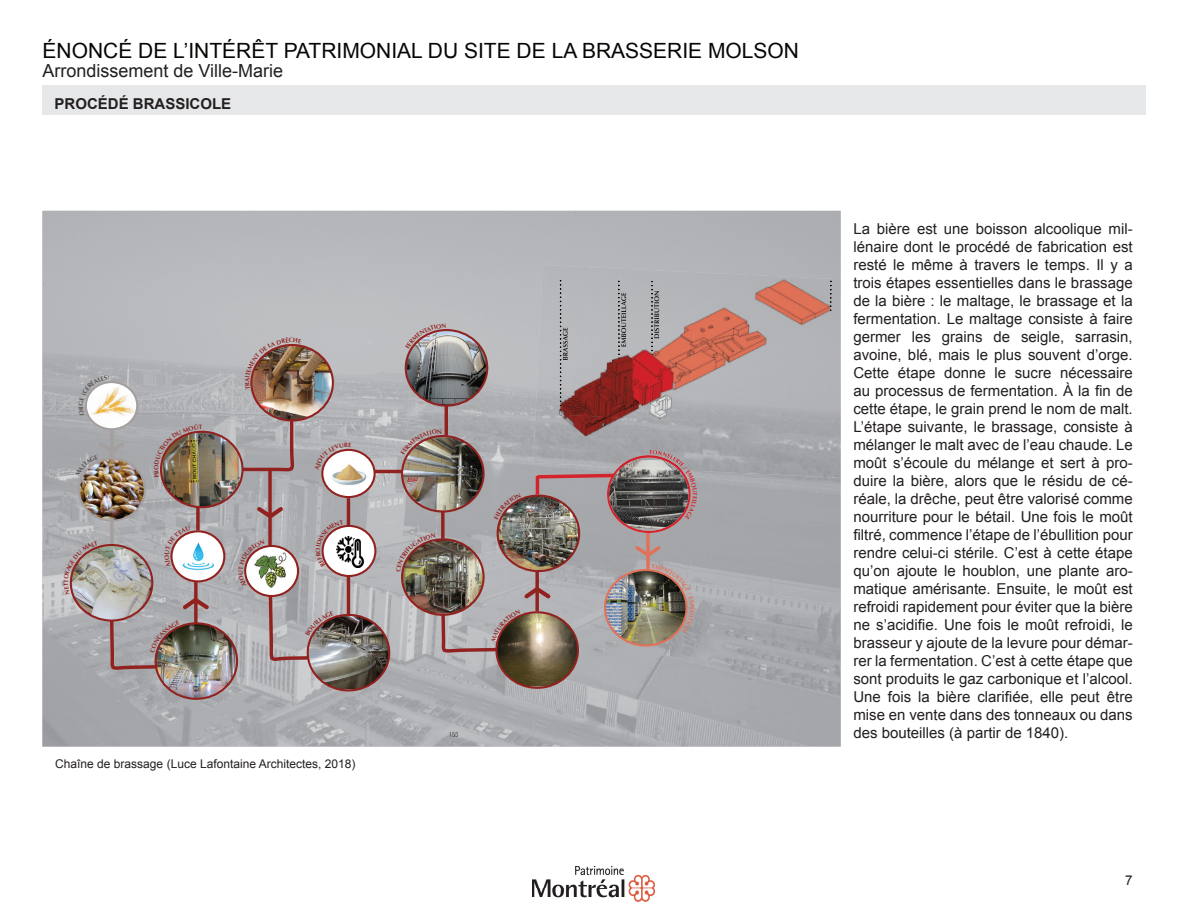
<style>
.page{position:relative;width:1188px;height:918px;background:#fff}
.page>*{position:absolute;margin:0;border:0;box-sizing:border-box;transform-origin:0 0}
.t1{font:21px "Arial";color:#060604}
.t2{font:18px "Arial";color:#231f20}
.t3{font:15px/18px "Arial";color:#231f20;text-align:justify}
.t4{font:700 15px "Arial";color:#231f20}
.t5{font:13.5px "Arial";color:#231f20}
.t6{font:12px "Arial";color:#231f20}
</style>
<div class="page">
<img style="left:532px;top:867px;width:123px;height:35px">
<div style="left:42px;top:86px;width:1103px;height:29px;background:#e6e7e9"></div>
<img style="left:43px;top:211px;width:532px;height:535px">
<img style="left:575px;top:533px;width:53px;height:213px">
<img style="left:682px;top:478px;width:159px;height:268px">
<img style="left:628px;top:533px;width:54px;height:213px">
<svg style="left:449px;top:732px;width:9px;height:5px"></svg>
<img style="left:79px;top:459px;width:66px;height:62px">
<div style="left:78px;top:458px;width:68px;height:64px;border:2px solid #a49e9c;border-radius:50%"></div>
<img style="left:156px;top:623px;width:79px;height:76px">
<div style="left:172px;top:531px;width:52px;height:50px;background:#fff;border-radius:50%"></div>
<img style="left:184px;top:537px;width:31px;height:34px">
<div style="left:170px;top:530px;width:55px;height:52px;border:2px solid #91221f;border-radius:50%"></div>
<img style="left:163px;top:432px;width:79px;height:75px">
<img style="left:251px;top:345px;width:82px;height:76px">
<svg style="left:253px;top:503px;width:34px;height:18px"></svg>
<svg style="left:245px;top:546px;width:53px;height:50px"></svg>
<img style="left:249px;top:549px;width:43px;height:43px">
<div style="left:244px;top:545px;width:55px;height:52px;border:2px solid #91221f;border-radius:50%"></div>
<img style="left:308px;top:616px;width:81px;height:73px">
<div style="left:307px;top:614px;width:83px;height:77px;border:2px solid #91221f;border-radius:50%"></div>
<svg style="left:322px;top:450px;width:53px;height:47px"></svg>
<img style="left:329px;top:450px;width:40px;height:37px">
<div style="left:321px;top:449px;width:55px;height:49px;border:2px solid #91221f;border-radius:50%"></div>
<img style="left:402px;top:437px;width:82px;height:73px">
<div style="left:401px;top:435px;width:84px;height:78px;border:2px solid #91221f;border-radius:50%"></div>
<img style="left:402px;top:539px;width:82px;height:74px">
<div style="left:401px;top:538px;width:84px;height:78px;border:2px solid #91221f;border-radius:50%"></div>
<img style="left:496px;top:614px;width:82px;height:72px">
<div style="left:495px;top:611px;width:84px;height:78px;border:2px solid #91221f;border-radius:50%"></div>
<img style="left:498px;top:496px;width:81px;height:75px">
<div style="left:497px;top:495px;width:83px;height:77px;border:2px solid #91221f;border-radius:50%"></div>
<img style="left:605px;top:570px;width:82px;height:75px">
<svg style="left:521px;top:584px;width:33px;height:18px"></svg>
<hr style="left:110px;top:430px;width:4px;height:28px;background:#a49e9c">
<hr style="left:110px;top:520px;width:4px;height:25px;background:#a49e9c">
<svg style="left:535px;top:572px;width:4px;height:39px"></svg>
<svg style="left:441px;top:511px;width:4px;height:28px"></svg>
<hr style="left:375px;top:470px;width:27px;height:3px;background:#91221f">
<hr style="left:347px;top:574px;width:3px;height:42px;background:#91221f">
<hr style="left:347px;top:498px;width:3px;height:27px;background:#91221f">
<svg style="left:268px;top:483px;width:4px;height:63px"></svg>
<svg style="left:239px;top:418px;width:57px;height:65px;background:#a89c9e"></svg>
<svg style="left:196px;top:507px;width:4px;height:23px"></svg>
<svg style="left:194px;top:581px;width:4px;height:14px"></svg>
<div style="left:323px;top:526px;width:52px;height:50px;background:#fff;border-radius:50%"></div>
<img style="left:343px;top:537px;width:21px;height:31px">
<div style="left:322px;top:525px;width:54px;height:52px;border:2px solid #91221f;border-radius:50%"></div>
<img style="left:86px;top:384px;width:51px;height:43px">
<div style="left:85px;top:381px;width:53px;height:49px;border:2px solid #a49e9c;border-radius:50%"></div>
<img style="left:71px;top:545px;width:81px;height:76px">
<div style="left:70px;top:544px;width:83px;height:78px;border:2px solid #91221f;border-radius:50%"></div>
<svg style="left:646px;top:533px;width:4px;height:10px"></svg>
<img style="left:536px;top:265px;width:161px;height:148px">
<img style="left:689px;top:272px;width:152px;height:141px">
<img style="left:533px;top:413px;width:308px;height:65px">
<img style="left:560px;top:280px;width:1px;height:130px">
<img style="left:618px;top:281px;width:2px;height:78px">
<img style="left:563px;top:328px;width:5px;height:32px">
<img style="left:651px;top:281px;width:2px;height:74px">
<img style="left:830px;top:281px;width:2px;height:30px">
<img style="left:621px;top:293px;width:5px;height:54px">
<img style="left:654px;top:291px;width:5px;height:47px">
<hr style="left:445px;top:405px;width:3px;height:30px;background:#91221f">
<img style="left:406px;top:330px;width:81px;height:76px">
<div style="left:405px;top:329px;width:83px;height:78px;border:2px solid #91221f;border-radius:50%"></div>
<svg style="left:79px;top:375px;width:30px;height:40px"></svg>
<svg style="left:75px;top:439px;width:52px;height:37px;background:#a49e99"></svg>
<svg style="left:64px;top:541px;width:34px;height:54px;background:#aea7a4"></svg>
<svg style="left:108px;top:595px;width:104px;height:77px;background:#978d8a"></svg>
<svg style="left:154px;top:424px;width:48px;height:53px;background:#928370"></svg>
<svg style="left:164px;top:526px;width:26px;height:41px"></svg>
<svg style="left:238px;top:540px;width:27px;height:47px"></svg>
<svg style="left:245px;top:337px;width:56px;height:53px;background:#92796a"></svg>
<svg style="left:315px;top:443px;width:36px;height:27px"></svg>
<svg style="left:267px;top:593px;width:67px;height:73px;background:#aba1a3"></svg>
<svg style="left:316px;top:520px;width:27px;height:47px"></svg>
<svg style="left:401px;top:429px;width:41px;height:26px"></svg>
<svg style="left:396px;top:533px;width:40px;height:38px;background:#93887f"></svg>
<svg style="left:440px;top:610px;width:81px;height:45px;background:#998a89"></svg>
<svg style="left:494px;top:493px;width:27px;height:26px"></svg>
<svg style="left:534px;top:450px;width:163px;height:83px;background:#8f8283"></svg>
<img style="left:632px;top:543px;width:64px;height:90px">
<svg style="left:405px;top:323px;width:41px;height:26px"></svg>
<h1 class="t1" style="left:43px;top:37px;width:758px">ÉNONCÉ DE L’INTÉRÊT PATRIMONIAL DU SITE DE LA BRASSERIE MOLSON</h1>
<p class="t4" style="left:55px;top:94px;width:178px">PROCÉDÉ BRASSICOLE</p>
<p class="t2" style="left:43px;top:59px;width:242px">Arrondissement de Ville-Marie</p>
<p class="t6" style="left:55px;top:756px;width:302px">Chaîne de brassage (Luce Lafontaine Architectes, 2018)</p>
<p class="t3" style="left:853px;top:220px;width:281px">La bière est une boisson alcoolique mil&shy;lénaire dont le procédé de fabrication est resté le même à travers le temps. Il y a trois étapes essentielles dans le brassage de la bière : le maltage, le brassage et la fermentation. Le maltage consiste à faire germer les grains de seigle, sarrasin, avoine, blé, mais le plus souvent d’orge.<br>Cette étape donne le sucre nécessaire au processus de fermentation. À la fin de cette étape, le grain prend le nom de malt.<br>L’étape suivante, le brassage, consiste à mélanger le malt avec de l’eau chaude. Le moût s’écoule du mélange et sert à pro&shy;duire la bière, alors que le résidu de cé&shy;réale, la drêche, peut être valorisé comme nourriture pour le bétail. Une fois le moût filtré, commence l’étape de l’ébullition pour rendre celui-ci stérile. C’est à cette étape qu’on ajoute le houblon, une plante aro&shy;matique amérisante. Ensuite, le moût est refroidi rapidement pour éviter que la bière ne s’acidifie. Une fois le moût refroidi, le brasseur y ajoute de la levure pour démar&shy;rer la fermentation. C’est à cette étape que sont produits le gaz carbonique et l’alcool.<br>Une fois la bière clarifiée, elle peut être mise en vente dans des tonneaux ou dans des bouteilles (à partir de 1840).</p>
<p class="t5" style="left:1125px;top:871px;width:9px">7</p>
</div>
